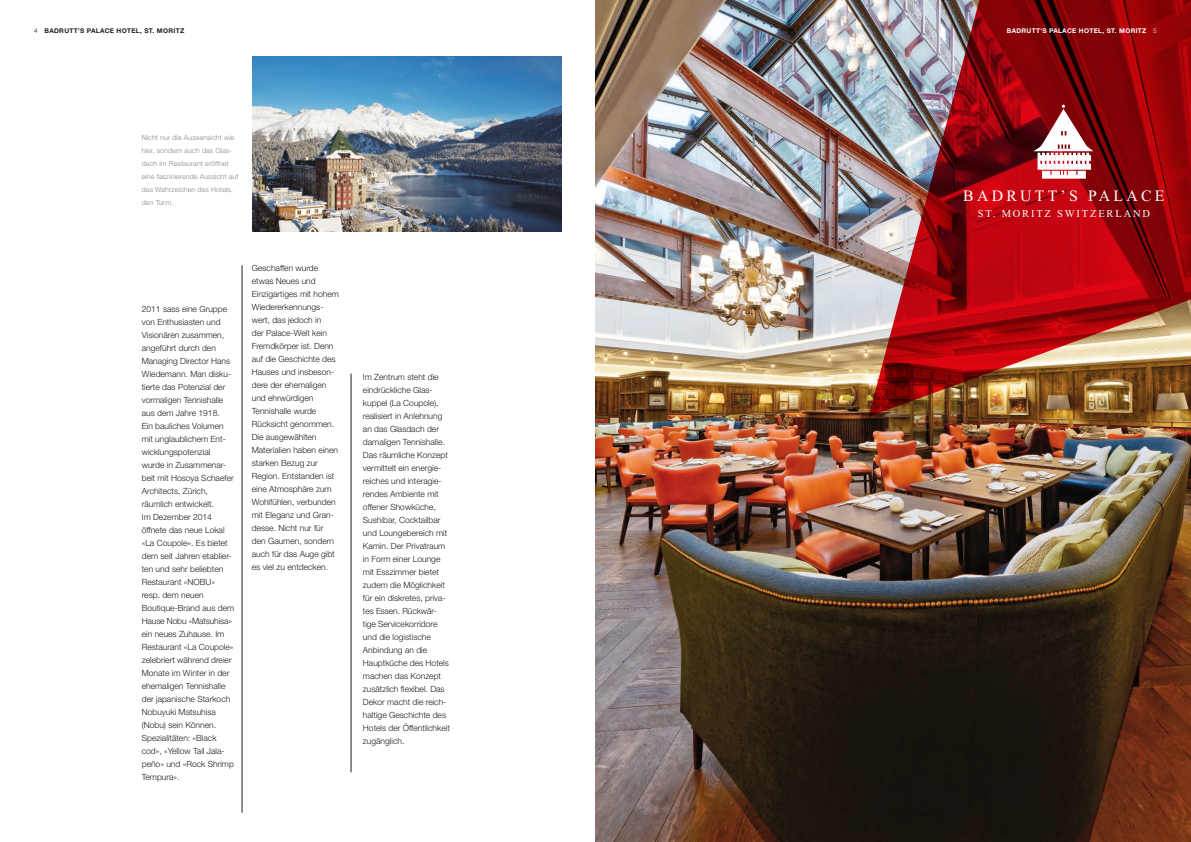
<style>
.page{position:relative;width:1191px;height:842px;background:#fff}
.page>*{position:absolute;margin:0;border:0;box-sizing:border-box;transform-origin:0 0}
.t1{font:15.8px "Times New Roman";letter-spacing:.205em;color:#fff}
.t2{font:10.5px "Times New Roman";letter-spacing:.17em;color:#fff}
.t3{font:300 8.5px/13px "Helvetica Neue LT Std";color:#1d1d1b}
.t4{font:300 7px/13px "Helvetica Neue LT Std";letter-spacing:.02em;color:#878787}
.t5{font:700 6.5px "Helvetica Neue";letter-spacing:.05em;color:#1d1d1b}
.t6{font:700 6.5px "Helvetica Neue";letter-spacing:.05em;color:#fff}
.s1{font-family:"Helvetica Neue LT Std";font-weight:300}
</style>
<div class="page">
<img style="left:595px;top:0;width:596px;height:842px">
<hr style="left:351px;top:374px;width:1px;height:398px;background:#1d1d1b">
<hr style="left:242px;top:266px;width:1px;height:546px;background:#1d1d1b">
<img style="left:252px;top:57px;width:309px;height:174px">
<img style="left:868px;top:0;width:323px;height:417px">
<svg style="left:1033px;top:105px;width:60px;height:73px"></svg>
<p class="t5" style="left:34px;top:27px;width:151px"><span class="s1">4</span> BADRUTT’S PALACE HOTEL, ST. MORITZ</p>
<p class="t4" style="left:142px;top:131px;width:98px">Nicht nur die Aussensicht wie hier, sondern auch das Glas&shy;dach im Restaurant eröffnet eine faszinierende Aussicht auf das Wahrzeichen des Hotels, den Turm.</p>
<p class="t3" style="left:142px;top:302px;width:94px">2011 sass eine Gruppe von Enthusiasten und<br>Visionären zusammen, angeführt durch den<br>Managing Director Hans<br>Wiedemann. Man disku&shy;tierte das Potenzial der vormaligen Tennishalle aus dem Jahre 1918.<br>Ein bauliches Volumen mit unglaublichem Ent&shy;wicklungspotenzial wurde in Zusammenar&shy;beit mit Hosoya Schaefer<br>Architects, Zürich, räumlich entwickelt.<br>Im Dezember 2014 öffnete das neue Lokal «La Coupole». Es bietet dem seit Jahren etablier&shy;ten und sehr beliebten<br>Restaurant «NOBU» resp. dem neuen<br>Boutique-Brand aus dem<br>Hause Nobu «Matsuhisa» ein neues Zuhause. Im<br>Restaurant «La Coupole» zelebriert während dreier<br>Monate im Winter in der ehemaligen Tennishalle der japanische Starkoch<br>Nobuyuki Matsuhisa (Nobu) sein Können.<br>Spezialitäten: «Black cod», «Yellow Tail Jala&shy;peño» und «Rock Shrimp<br>Tempura».</p>
<p class="t3" style="left:252px;top:261px;width:89px">Geschaffen wurde etwas Neues und<br>Einzigartiges mit hohem<br>Wiedererkennungs&shy;wert, das jedoch in<br>der Palace-Welt kein<br>Fremdkörper ist. Denn auf die Geschichte des<br>Hauses und insbeson&shy;dere der ehemaligen und ehrwürdigen<br>Tennishalle wurde<br>Rücksicht genommen.<br>Die ausgewählten<br>Materialien haben einen starken Bezug zur<br>Region. Entstanden ist eine Atmosphäre zum<br>Wohlfühlen, verbunden mit Eleganz und Gran&shy;desse. Nicht nur für den Gaumen, sondern auch für das Auge gibt es viel zu entdecken.</p>
<p class="t3" style="left:363px;top:370px;width:88px">Im Zentrum steht die eindrückliche Glas&shy;kuppel (La Coupole), realisiert in Anlehnung an das Glasdach der damaligen Tennishalle.<br>Das räumliche Konzept vermittelt ein energie&shy;reiches und interagie&shy;rendes Ambiente mit offener Showküche,<br>Sushibar, Cocktailbar und Loungebereich mit<br>Kamin. Der Privatraum in Form einer Lounge mit Esszimmer bietet zudem die Möglichkeit für ein diskretes, priva&shy;tes Essen. Rückwär&shy;tige Servicekorridore und die logistische<br>Anbindung an die<br>Hauptküche des Hotels machen das Konzept zusätzlich flexibel. Das<br>Dekor macht die reich&shy;haltige Geschichte des<br>Hotels der Öffentlichkeit zugänglich.</p>
<p class="t6" style="left:1006px;top:27px;width:151px">BADRUTT’S PALACE HOTEL, ST. MORITZ <span class="s1">5</span></p>
<h1 class="t1" style="left:963px;top:185px;width:203px">BADRUTT’S PALACE</h1>
<p class="t2" style="left:977px;top:206px;width:174px">ST. MORITZ SWITZERLAND</p>
</div>
